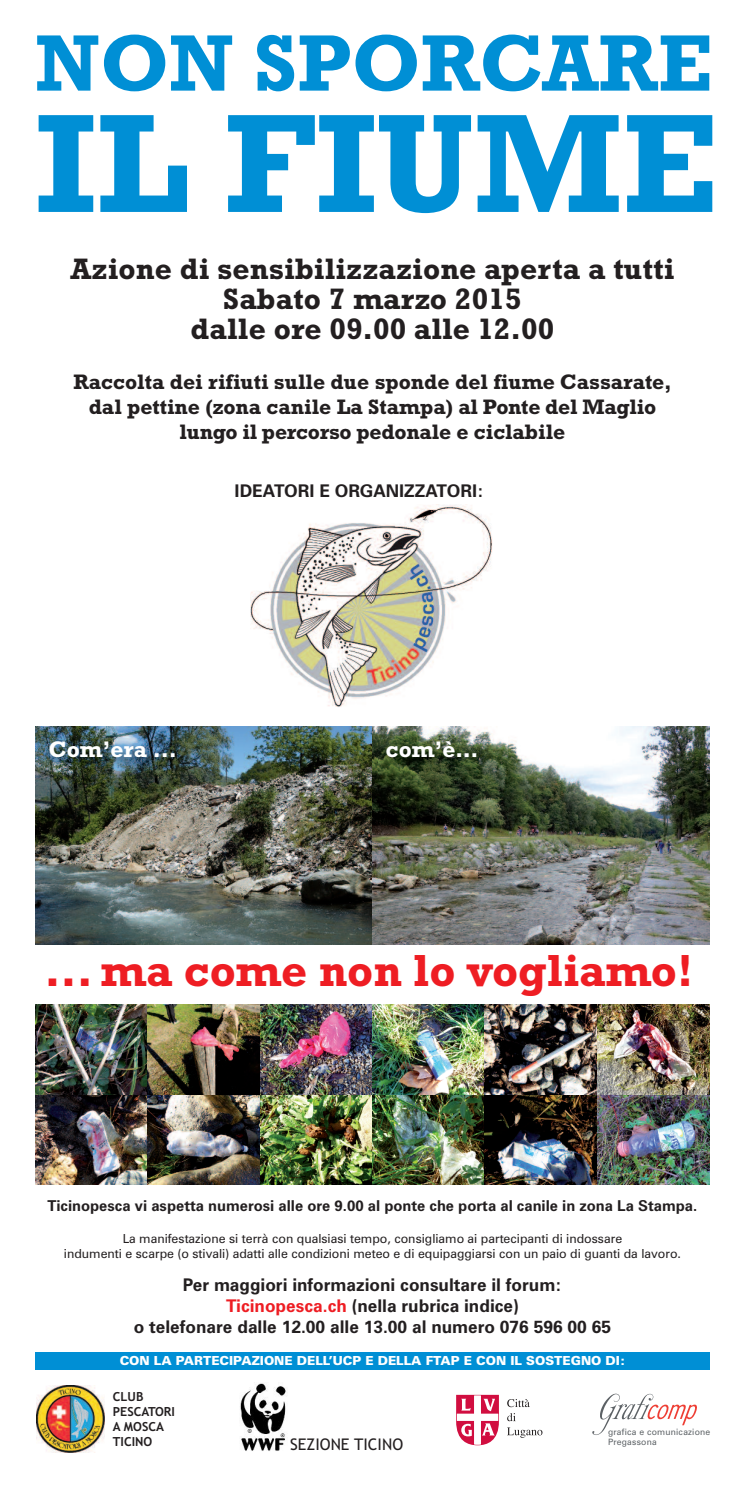
<style>
.page{position:relative;width:745px;height:1489px;background:#fff}
.page>*{position:absolute;margin:0;border:0;box-sizing:border-box;transform-origin:0 0}
.t1{font:700 142.5px "Rockwell";color:#008fd5}
.t2{font:700 81.25px "Rockwell";color:#008fd5}
.t3{font:700 45.62px "Rockwell";color:#ee1d23}
.t4{font:700 30px/30px "Rockwell";letter-spacing:.005em;color:#231f20;text-align:center}
.t5{font:700 22.75px "Rockwell";color:#fff}
.t6{font:700 21.25px/25px "Rockwell";color:#231f20;text-align:center}
.t7{font:700 17.5px/21px "Zurich BT";color:#231f20;text-align:center}
.t8{font:16.12px "Trebuchet MS";color:#231f20}
.t9{font:700 15px "Zurich BT";color:#231f20}
.t10{font:12.5px/15px "Zurich BT";color:#231f20;text-align:center}
.t11{font:900 12.5px "Zurich BT";color:#fff}
.t12{font:700 12.5px/15px "Trebuchet MS";color:#231f20}
.t13{font:8.75px/10px "Zurich BT";letter-spacing:.025em;color:#5c6165}
.s1{color:#ee1d23}
</style>
<div class="page">
<div style="left:35px;top:1352px;width:674px;height:18px;background:#008fd5"></div>
<img style="left:250px;top:504px;width:242px;height:203px">
<img style="left:35px;top:727px;width:674px;height:217px">
<img style="left:35px;top:1004px;width:674px;height:179px">
<img style="left:42px;top:733px;width:218px;height:93px">
<img style="left:378px;top:733px;width:129px;height:57px">
<img style="left:37px;top:1385px;width:67px;height:67px">
<img style="left:240px;top:1383px;width:46px;height:68px">
<svg style="left:507px;top:1399px;width:22px;height:7px"></svg>
<svg style="left:507px;top:1413px;width:8px;height:7px"></svg>
<svg style="left:507px;top:1427px;width:35px;height:10px"></svg>
<svg style="left:456px;top:1394px;width:42px;height:51px"></svg>
<svg style="left:592px;top:1393px;width:104px;height:41px"></svg>
<h2 class="t2" style="left:35px;top:35px;width:677px">NON SPORCARE</h2>
<h1 class="t1" style="left:35px;top:115px;width:683px">IL FIUME</h1>
<h3 class="t4" style="left:70px;top:257px;width:605px">Azione di sensibilizzazione aperta a tutti<br>Sabato 7 marzo 2015<br>dalle ore 09.00 alle 12.00</h3>
<h3 class="t6" style="left:73px;top:372px;width:599px">Raccolta dei rifiuti sulle due sponde del fiume Cassarate, dal pettine (zona canile La Stampa) al Ponte del Maglio lungo il percorso pedonale e ciclabile</h3>
<h3 class="t7" style="left:234px;top:482px;width:250px">IDEATORI E ORGANIZZATORI:</h3>
<h3 class="t5" style="left:49px;top:741px;width:129px">Com’era ...</h3>
<h3 class="t5" style="left:386px;top:741px;width:94px">com’è…</h3>
<h3 class="t3" style="left:44px;top:955px;width:649px">... ma come non lo vogliamo!</h3>
<p class="t9" style="left:48px;top:1200px;width:650px">Ticinopesca vi aspetta numerosi alle ore 9.00 al ponte che porta al canile in zona La Stampa.</p>
<p class="t10" style="left:64px;top:1231px;width:618px">La manifestazione si terrà con qualsiasi tempo, consigliamo ai partecipanti di indossare<br>indumenti e scarpe (o stivali) adatti alle condizioni meteo e di equipaggiarsi con un paio di guanti da lavoro.</p>
<h3 class="t7" style="left:134px;top:1275px;width:478px">Per maggiori informazioni consultare il forum:<br><span class="s1">Ticinopesca.ch</span> (nella rubrica indice)<br>o telefonare dalle 12.00 alle 13.00 al numero 076 596 00 65</h3>
<p class="t11" style="left:120px;top:1355px;width:506px">CON LA PARTECIPAZIONE DELL’UCP E DELLA FTAP E CON IL SOSTEGNO DI:</p>
<p class="t12" style="left:113px;top:1388px;width:64px">CLUB<br>PESCATORI<br>A MOSCA<br>TICINO</p>
<p class="t8" style="left:290px;top:1434px;width:114px">SEZIONE TICINO</p>
<p class="t13" style="left:607px;top:1427px;width:104px">grafica e comunicazione<br>Pregassona</p>
</div>
